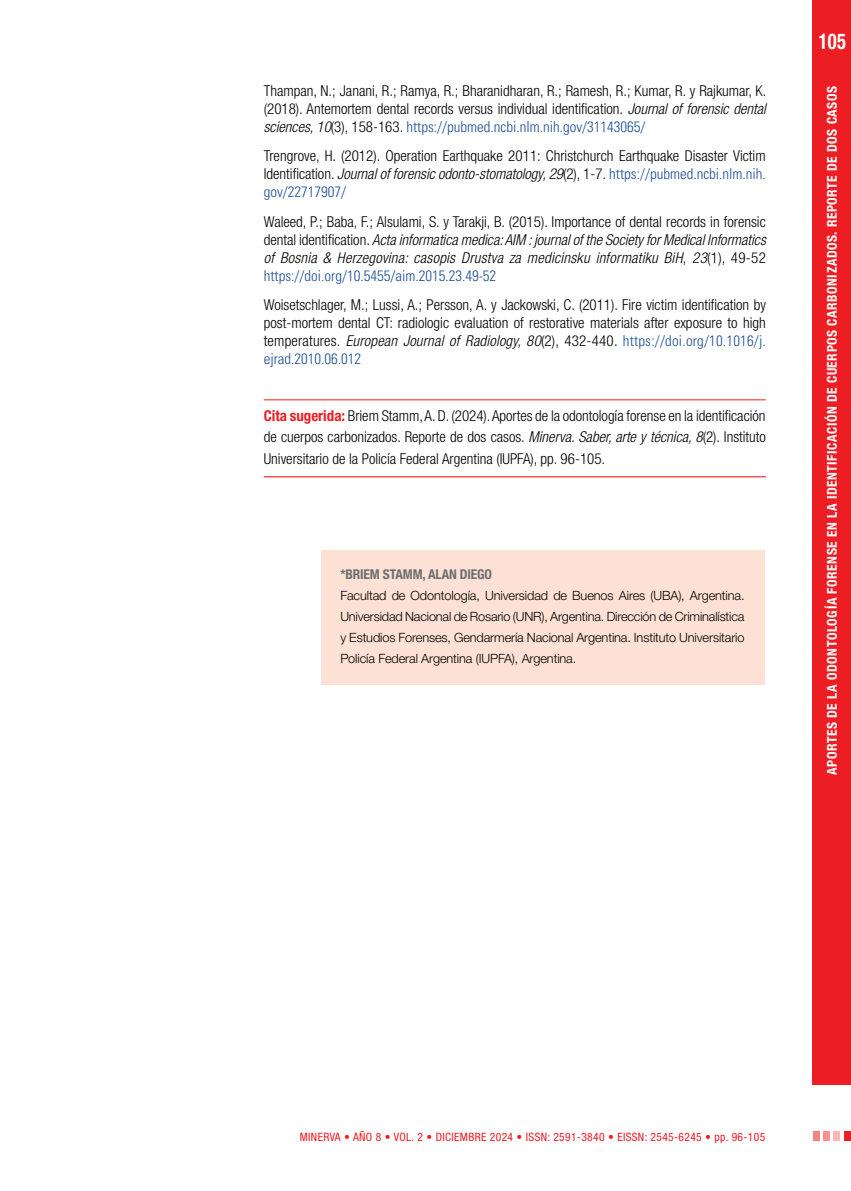
<style>
.page{position:relative;width:851px;height:1191px;background:#fff}
.page>*{position:absolute;margin:0;border:0;box-sizing:border-box;transform-origin:0 0}
.t1{font:700 condensed 21.75px "Helvetica Neue LT Std";color:#fff;scale:.85 1}
._000-_BIBLIO_NUEVA{font:300 condensed 15px/18px "Helvetica Neue LT Std";color:#000;text-align:justify}
._000-_BIBLIO_NUEVA-2{font:italic 300 condensed 15px/18px "Helvetica Neue LT Std";letter-spacing:.02em;color:#000;text-align:justify}
._00-cita_sugerida{font:300 condensed 15px/21px "Helvetica Neue LT Std";color:#000;text-align:justify}
.t2{font:700 condensed 13.5px "Helvetica Neue LT Std";letter-spacing:.04em;color:#fff}
.TITULO_CH{font:700 condensed 13.5px "Helvetica Neue LT Std";letter-spacing:-.01em;color:#6d6e71}
.CVOK{font:300 12.75px/21px "Helvetica Neue LT Std";letter-spacing:-.01em;color:#000;text-align:justify}
.t3{font:condensed 11.55px "Helvetica Neue LT Std";letter-spacing:.03em;color:#ed1d24}
.s1{font-style:italic}
.s2{font-family:"Univers LT Std";color:#1e5096}
.s3{font-style:normal}
.s4{font-family:"Univers LT Std";font-style:normal;color:#1e5096}
.s5{font-weight:700;color:#ed1d24}
</style>
<div class="page">
<div style="left:812px;top:0;width:38px;height:1084px;background:#ed1d24"></div>
<div style="left:822px;top:1131px;width:7px;height:10px;background:#f69296"></div>
<div style="left:833px;top:1131px;width:7px;height:10px;background:#f9b8bb"></div>
<div style="left:844px;top:1131px;width:6px;height:10px;background:#ed1d24"></div>
<div style="left:812px;top:1131px;width:7px;height:10px;background:#f58286"></div>
<hr style="left:264px;top:399px;width:501px;height:1px;background:#ed1d24">
<hr style="left:264px;top:476px;width:501px;height:1px;background:#ed1d24">
<div style="left:321px;top:550px;width:443px;height:135px;background:#fde1d4"></div>
<p class="_000-_BIBLIO_NUEVA" style="left:264px;top:81px;width:504px">Thampan, N.; Janani, R.; Ramya, R.; Bharanidharan, R.; Ramesh, R.; Kumar, R. y Rajkumar, K. (2018). Antemortem dental records versus individual identification. <span class="s1">Journal of forensic dental sciences, 10</span>(3), 158-163. <span class="s2">https://pubmed.ncbi.nlm.nih.gov/31143065/</span></p>
<p class="_000-_BIBLIO_NUEVA" style="left:264px;top:147px;width:503px">Trengrove, H. (2012). Operation Earthquake 2011: Christchurch Earthquake Disaster Victim Identification. <span class="s1">Journal of forensic odonto-stomatology, 29</span>(2), 1-7. <span class="s2">https://pubmed.ncbi.nlm.nih. gov/22717907/</span></p>
<p class="_000-_BIBLIO_NUEVA-2" style="left:264px;top:213px;width:503px"><span class="s3">Waleed, P.; Baba, F.; Alsulami, S. y Tarakji, B. (2015). Importance of dental records in forensic dental identification.</span> Acta informatica medica: AIM : journal of the Society for Medical Informatics of Bosnia &amp; Herzegovina: casopis Drustva za medicinsku informatiku BiH<span class="s3">,</span> 23<span class="s3">(1), 49-52 </span><span class="s4">https://doi.org/10.5455/aim.2015.23.49-52</span></p>
<p class="_000-_BIBLIO_NUEVA" style="left:264px;top:296px;width:503px">Woisetschlager, M.; Lussi, A.; Persson, A. y Jackowski, C. (2011). Fire victim identification by post-mortem dental CT: radiologic evaluation of restorative materials after exposure to high temperatures. <span class="s1">European Journal of Radiology, 80</span>(2), 432-440. <span class="s2">https://doi.org/10.1016/j. ejrad.2010.06.012</span></p>
<p class="_00-cita_sugerida" style="left:264px;top:405px;width:503px"><span class="s5">Cita sugerida:</span> Briem Stamm, A. D. (2024). Aportes de la odontología forense en la identificación de cuerpos carbonizados. Reporte de dos casos. <span class="s1">Minerva. Saber, arte y técnica, 8</span>(2). Instituto Universitario de la Policía Federal Argentina (IUPFA), pp. 96-105.</p>
<p class="TITULO_CH" style="left:340px;top:566px;width:153px">*BRIEM STAMM, ALAN DIEGO</p>
<p class="CVOK" style="left:340px;top:584px;width:405px">Facultad de Odontología, Universidad de Buenos Aires (UBA), Argentina.<br>Universidad Nacional de Rosario (UNR), Argentina. Dirección de Criminalística y Estudios Forenses, Gendarmería Nacional Argentina. Instituto Universitario Policía Federal Argentina (IUPFA), Argentina.</p>
<h1 class="t1" style="left:818px;top:28px;width:34px">105</h1>
<p class="t2" style="left:823px;top:774px;width:690px;rotate:-90deg">APORTES DE LA ODONTOLOGÍA FORENSE EN LA IDENTIFICACIÓN DE CUERPOS CARBONIZADOS. REPORTE DE DOS CASOS</p>
<p class="t3" style="left:299px;top:1130px;width:467px">MINERVA • AÑO 8 • VOL. 2 • DICIEMBRE 2024 • ISSN: 2591-3840 • EISSN: 2545-6245 • pp. 96-105</p>
</div>
